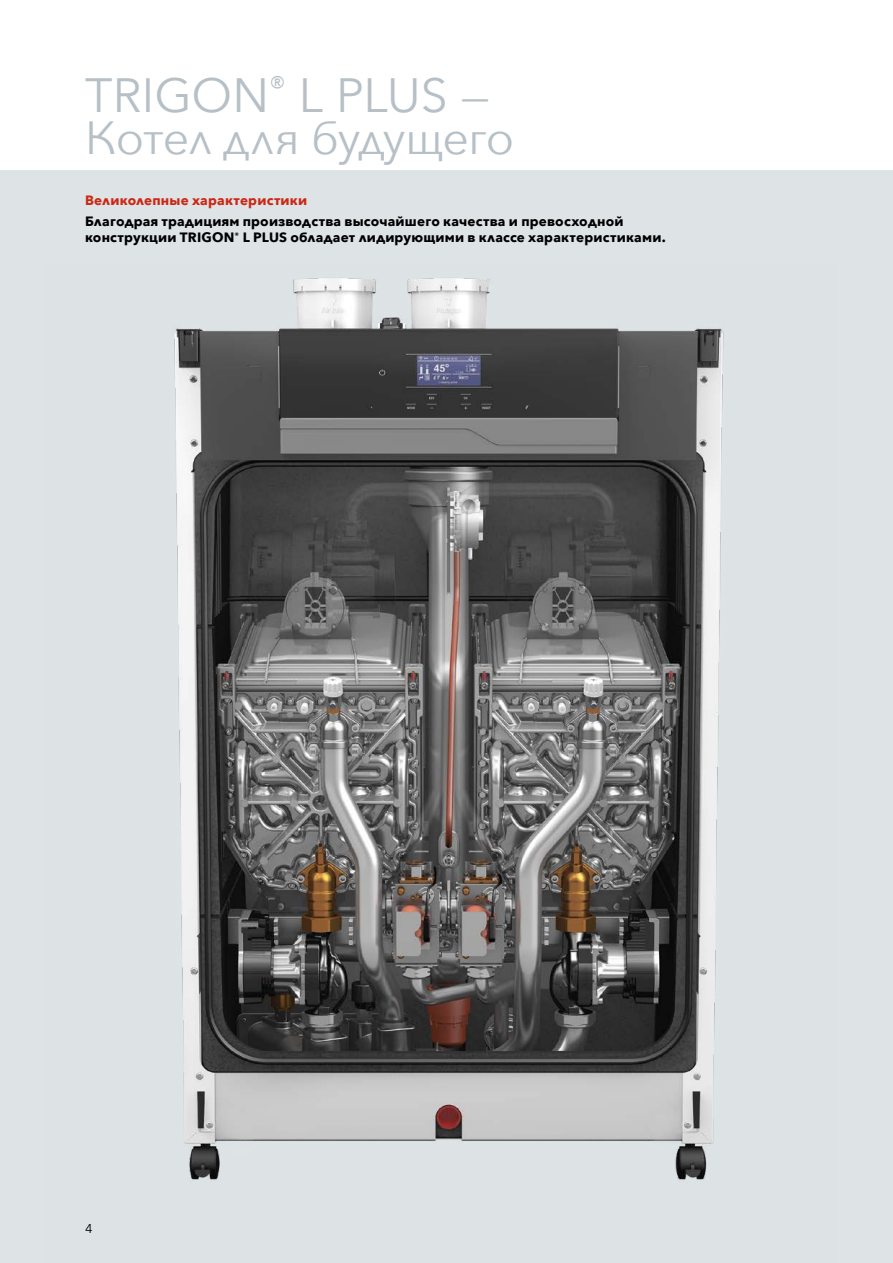
<style>
.page{position:relative;width:893px;height:1263px;background:#fff}
.page>*{position:absolute;margin:0;border:0;box-sizing:border-box;transform-origin:0 0}
.t1{font:48px "Avenir Next";color:#b6c0c6}
.t2{font:46.5px "Avenir Next";letter-spacing:-.015em;color:#b6c0c6}
.t3{font:700 13.5px/16.5px "Avenir Next";letter-spacing:.015em;color:#000}
.t4{font:700 13.5px "Avenir Next";letter-spacing:.015em;color:#cb2815}
.t5{font:12.75px "Avenir Next";color:#000}
</style>
<div class="page">
<div style="left:0;top:170px;width:893px;height:1093px;background:#dee3e6"></div>
<img style="left:174px;top:278px;width:550px;height:902px">
<h1 class="t1" style="left:85px;top:55px;width:406px">TRIGON<sup>®</sup> L PLUS —</h1>
<h2 class="t2" style="left:85px;top:98px;width:431px">Котел для будущего</h2>
<p class="t4" style="left:85px;top:188px;width:224px">Великолепные характеристики</p>
<p class="t3" style="left:85px;top:212px;width:582px">Благодрая традициям производства высочайшего качества и превосходной конструкции TRIGON<sup>®</sup> L PLUS обладает лидирующими в классе характеристиками.</p>
<p class="t5" style="left:85px;top:1217px;width:9px">4</p>
</div>
